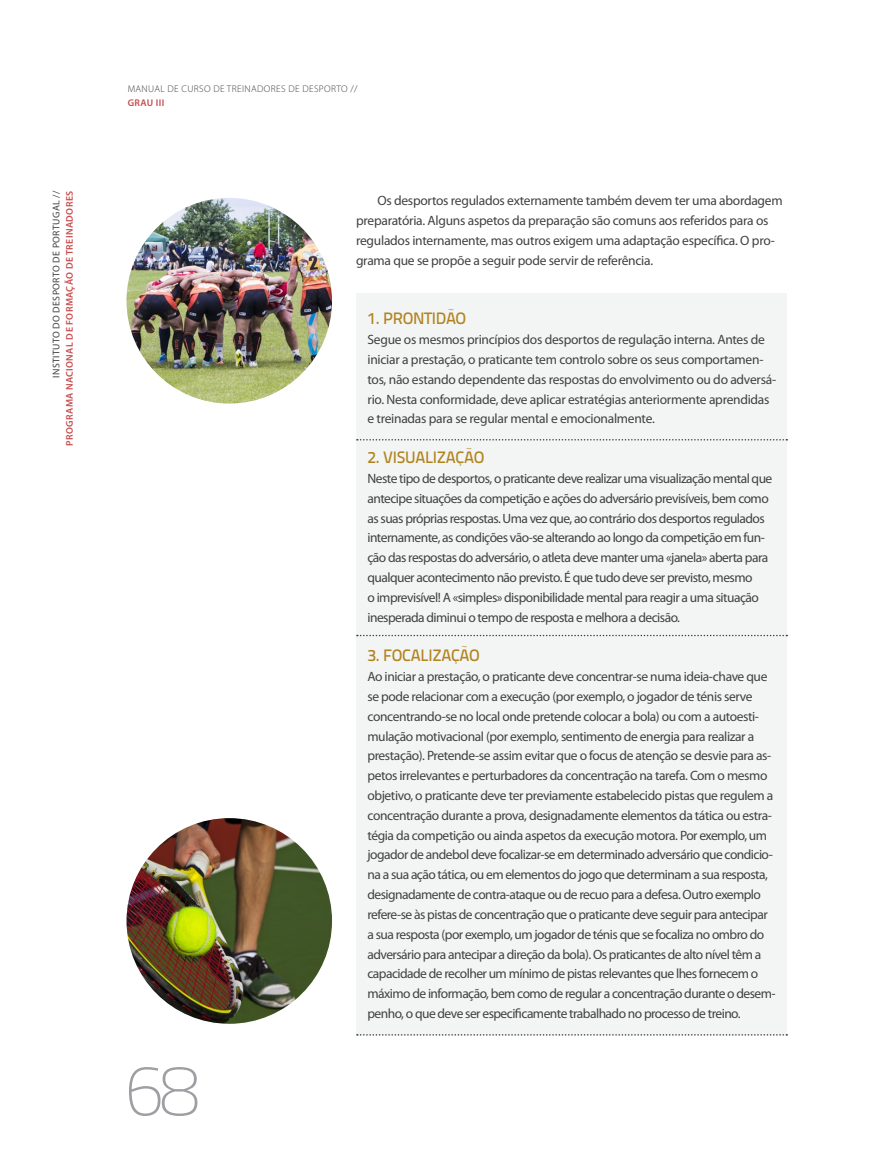
<style>
.page{position:relative;width:893px;height:1149px;background:#fff}
.page>*{position:absolute;margin:0;border:0;box-sizing:border-box;transform-origin:0 0}
.t1{font:700 72px "Titillium Text 14 L";color:#9d9fa2}
.t2{font:16.5px "Titillium Text 14 L 600 wt";letter-spacing:-.02em;color:#b1841f}
.t3{font:13.5px/19.8px "Myriad Pro";letter-spacing:-.04em;color:#414042}
.t4{font:13.5px/19.8px "Myriad Pro";letter-spacing:-.02em;color:#414042}
.t5{font:600 9.75px "Myriad Pro";letter-spacing:.04em;color:#c74c4d}
.t6{font:300 9.75px "Myriad Pro";letter-spacing:.04em;color:#414042}
.t7{font:9.75px "Myriad Pro";letter-spacing:.04em;color:#414042}
</style>
<div class="page">
<div style="left:356px;top:293px;width:431px;height:742px;background:#f3f4f4"></div>
<svg style="left:357px;top:439px;width:430px;height:1px"></svg>
<svg style="left:357px;top:634px;width:430px;height:2px"></svg>
<svg style="left:357px;top:1034px;width:430px;height:1px"></svg>
<img style="left:126px;top:198px;width:206px;height:205px;border-radius:103px">
<img style="left:126px;top:817px;width:206px;height:206px;border-radius:103px">
<p class="t7" style="left:50px;top:378px;width:189px;rotate:-90deg">INSTITUTO DO DESPORTO DE PORTUGAL //</p>
<p class="t5" style="left:63px;top:446px;width:256px;rotate:-90deg">PROGRAMA NACIONAL DE FORMAÇÃO DE TREINADORES</p>
<p class="t6" style="left:128px;top:83px;width:231px">MANUAL DE CURSO DE TREINADORES DE DESPORTO //</p>
<p class="t5" style="left:128px;top:96px;width:38px">GRAU III</p>
<p class="t4" style="left:356px;top:191px;width:428px;text-indent:21px">Os desportos regulados externamente também devem ter uma abordagem preparatória. Alguns aspetos da preparação são comuns aos referidos para os regulados internamente, mas outros exigem uma adaptação específica. O pro&shy;grama que se propõe a seguir pode servir de referência.</p>
<h1 class="t1" style="left:126px;top:1047px;width:74px">68</h1>
<p class="t2" style="left:367px;top:308px;width:100px">1. PRONTIDÃO</p>
<p class="t4" style="left:367px;top:329px;width:410px">Segue os mesmos princípios dos desportos de regulação interna. Antes de iniciar a prestação, o praticante tem controlo sobre os seus comportamen&shy;tos, não estando dependente das respostas do envolvimento ou do adversá&shy;rio. Nesta conformidade, deve aplicar estratégias anteriormente aprendidas e treinadas para se regular mental e emocionalmente.</p>
<p class="t2" style="left:367px;top:447px;width:119px">2. VISUALIZAÇÃO</p>
<p class="t3" style="left:367px;top:468px;width:406px">Neste tipo de desportos, o praticante deve realizar uma visualização mental que antecipe situações da competição e ações do adversário previsíveis, bem como as suas próprias respostas. Uma vez que, ao contrário dos desportos regulados internamente, as condições vão-se alterando ao longo da competição em fun&shy;ção das respostas do adversário, o atleta deve manter uma «janela» aberta para qualquer acontecimento não previsto. É que tudo deve ser previsto, mesmo<br>o imprevisível! A «simples» disponibilidade mental para reagir a uma situação inesperada diminui o tempo de resposta e melhora a decisão.</p>
<p class="t2" style="left:367px;top:645px;width:114px">3. FOCALIZAÇÃO</p>
<p class="t3" style="left:367px;top:666px;width:410px">Ao iniciar a prestação, o praticante deve concentrar-se numa ideia-chave que se pode relacionar com a execução (por exemplo, o jogador de ténis serve concentrando-se no local onde pretende colocar a bola) ou com a autoesti&shy;mulação motivacional (por exemplo, sentimento de energia para realizar a prestação). Pretende-se assim evitar que o focus de atenção se desvie para as&shy;petos irrelevantes e perturbadores da concentração na tarefa. Com o mesmo objetivo, o praticante deve ter previamente estabelecido pistas que regulem a concentração durante a prova, designadamente elementos da tática ou estra&shy;tégia da competição ou ainda aspetos da execução motora. Por exemplo, um jogador de andebol deve focalizar-se em determinado adversário que condicio&shy;na a sua ação tática, ou em elementos do jogo que determinam a sua resposta, designadamente de contra-ataque ou de recuo para a defesa. Outro exemplo refere-se às pistas de concentração que o praticante deve seguir para antecipar a sua resposta (por exemplo, um jogador de ténis que se focaliza no ombro do adversário para antecipar a direção da bola). Os praticantes de alto nível têm a capacidade de recolher um mínimo de pistas relevantes que lhes fornecem o máximo de informação, bem como de regular a concentração durante o desem&shy;penho, o que deve ser especificamente trabalhado no processo de treino.</p>
</div>
